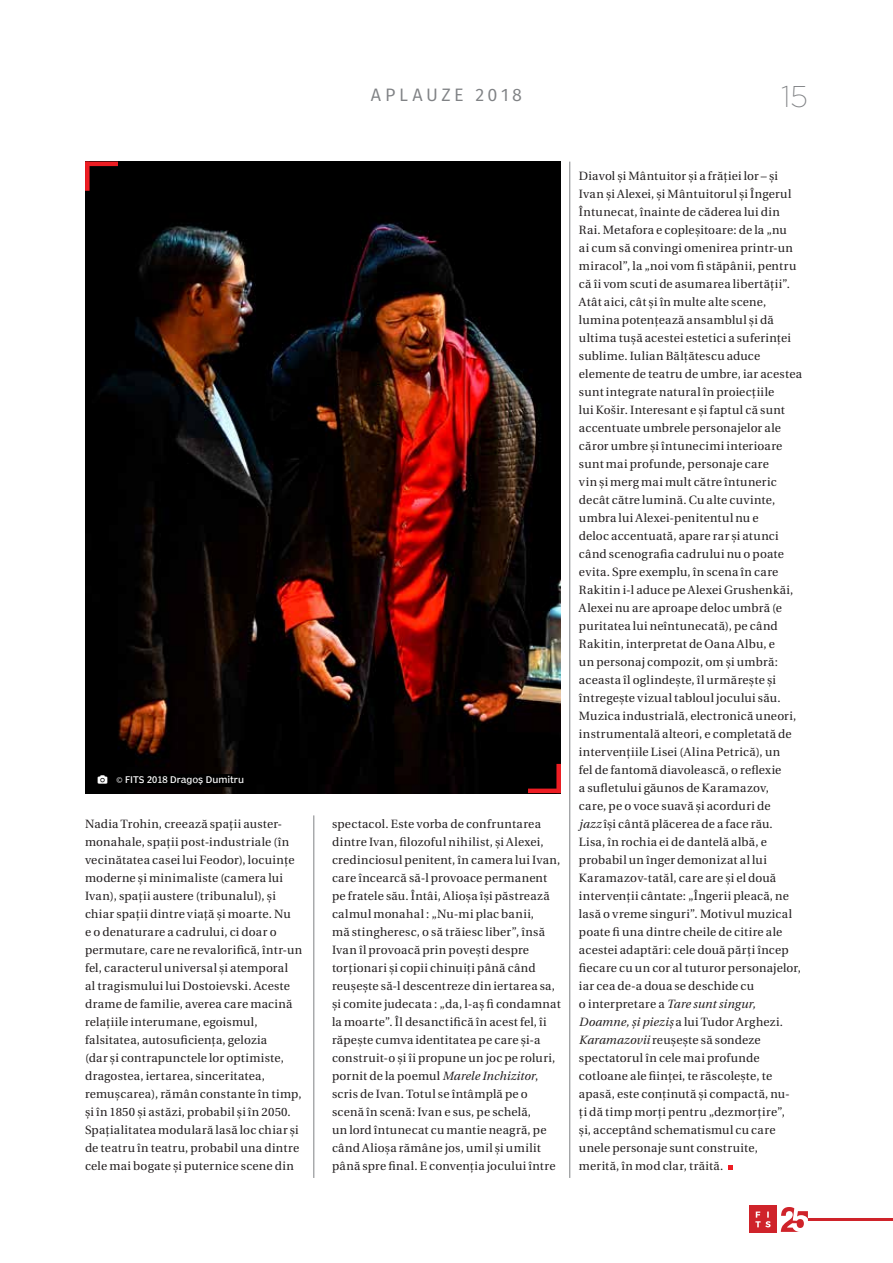
<style>
.page{position:relative;width:893px;height:1263px;background:#fff}
.page>*{position:absolute;margin:0;border:0;box-sizing:border-box;transform-origin:0 0}
.t1{font:200 30px "Gotham";color:#808285}
.t2{font:18px "Fira Sans";letter-spacing:.195em;color:#808285}
.t3{font:12px/18px "Heuristica";letter-spacing:.02em;color:#231f20}
.t4{font:9px "Poynter Agate Regular One";color:#fff}
.s1{font-family:"Myriad Pro"}
.s2{font-style:italic}
</style>
<div class="page">
<hr style="left:808px;top:1218px;width:85px;height:3px;background:#cf232a">
<svg style="left:781px;top:1207px;width:27px;height:25px"></svg>
<div style="left:749px;top:1206px;width:28px;height:27px;background:#cf232a"></div>
<svg style="left:755px;top:1211px;width:16px;height:16px"></svg>
<svg style="left:728px;top:1166px;width:4px;height:4px"></svg>
<img style="left:85px;top:162px;width:476px;height:631px">
<div style="left:94px;top:774px;width:154px;height:12px;background:#000"></div>
<hr style="left:85px;top:162px;width:33px;height:4px;background:#ee1d23">
<div style="left:85px;top:162px;width:5px;height:29px;background:#ee1d23"></div>
<div style="left:528px;top:788px;width:33px;height:5px;background:#ee1d23"></div>
<div style="left:556px;top:764px;width:5px;height:29px;background:#ee1d23"></div>
<hr style="left:569px;top:162px;width:1px;height:1016px;background:#808285">
<hr style="left:314px;top:815px;width:1px;height:363px;background:#808285">
<h2 class="t2" style="left:371px;top:82px;width:153px">APLAUZE 2018</h2>
<h1 class="t1" style="left:781px;top:77px;width:28px">15</h1>
<p class="t4" style="left:116px;top:774px;width:129px"><span class="s1">©</span> FITS 2018 Dragoș Dumitru</p>
<p class="t3" style="left:85px;top:815px;width:219px">Nadia Trohin, creează spații auster&shy;monahale, spații post-industriale (în vecinătatea casei lui Feodor), locuințe moderne și minimaliste (camera lui Ivan), spații austere (tribunalul), și chiar spații dintre viață și moarte. Nu<br>e o denaturare a cadrului, ci doar o permutare, care ne revalorifică, într-un fel, caracterul universal și atemporal<br>al tragismului lui Dostoievski. Aceste drame de familie, averea care macină relațiile interumane, egoismul, falsitatea, autosuficiența, gelozia<br>(dar și contrapunctele lor optimiste, dragostea, iertarea, sinceritatea, remușcarea), rămân constante în timp, și în 1850 și astăzi, probabil și în 2050.<br>Spațialitatea modulară lasă loc chiar și de teatru în teatru, probabil una dintre cele mai bogate și puternice scene din</p>
<p class="t3" style="left:332px;top:815px;width:230px">spectacol. Este vorba de confruntarea dintre Ivan, filozoful nihilist, și Alexei, credinciosul penitent, în camera lui Ivan, care încearcă să-l provoace permanent pe fratele său. Întâi, Alioșa își păstrează calmul monahal : „Nu-mi plac banii,<br>mă stingheresc, o să trăiesc liber”, însă Ivan îl provoacă prin povești despre torționari și copii chinuiți până când reușește să-l descentreze din iertarea sa, și comite judecata : „da, l-aș fi condamnat la moarte”. Îl desanctifică în acest fel, îi răpește cumva identitatea pe care și-a construit-o și îi propune un joc pe roluri, pornit de la poemul <span class="s2">Marele Inchizitor</span>, scris de Ivan. Totul se întâmplă pe o scenă în scenă: Ivan e sus, pe schelă,<br>un lord întunecat cu mantie neagră, pe când Alioșa rămâne jos, umil și umilit până spre final. E convenția jocului între</p>
<p class="t3" style="left:579px;top:167px;width:225px">Diavol și Mântuitor și a frăției lor – și Ivan și Alexei, și Mântuitorul și Îngerul Întunecat, înainte de căderea lui din Rai. Metafora e copleșitoare: de la „nu<br>ai cum să convingi omenirea printr-un miracol”, la „noi vom fi stăpânii, pentru că îi vom scuti de asumarea libertății”.<br>Atât aici, cât și în multe alte scene, lumina potențează ansamblul și dă ultima tușă acestei estetici a suferinței sublime. Iulian Bălțătescu aduce elemente de teatru de umbre, iar acestea sunt integrate natural în proiecțiile<br>lui Košir. Interesant e și faptul că sunt accentuate umbrele personajelor ale căror umbre și întunecimi interioare sunt mai profunde, personaje care<br>vin și merg mai mult către întuneric decât către lumină. Cu alte cuvinte, umbra lui Alexei-penitentul nu e<br>deloc accentuată, apare rar și atunci când scenografia cadrului nu o poate evita. Spre exemplu, în scena în care Rakitin i-l aduce pe Alexei Grushenkăi, Alexei nu are aproape deloc umbră (e puritatea lui neîntunecată), pe când Rakitin, interpretat de Oana Albu, e<br>un personaj compozit, om și umbră: aceasta îl oglindește, îl urmărește și întregește vizual tabloul jocului său.<br>Muzica industrială, electronică uneori, instrumentală alteori, e completată de intervențiile Lisei (Alina Petrică), un<br>fel de fantomă diavolească, o reflexie<br>a sufletului găunos de Karamazov,<br>care, pe o voce suavă și acorduri de<br><span class="s2">jazz</span> își cântă plăcerea de a face rău.<br>Lisa, în rochia ei de dantelă albă, e probabil un înger demonizat al lui Karamazov-tatăl, care are și el două intervenții cântate: „Îngerii pleacă, ne lasă o vreme singuri”. Motivul muzical poate fi una dintre cheile de citire ale acestei adaptări: cele două părți încep fiecare cu un cor al tuturor personajelor, iar cea de-a doua se deschide cu<br>o interpretare a <span class="s2">Tare sunt singur, Doamne, și pieziș</span> a lui Tudor Arghezi.<br><span class="s2">Karamazovii</span> reușește să sondeze spectatorul în cele mai profunde cotloane ale ființei, te răscolește, te apasă, este conținută și compactă, nu-<br>ți dă timp morți pentru „dezmorțire”,<br>și, acceptând schematismul cu care unele personaje sunt construite,<br>merită, în mod clar, trăită.</p>
</div>
